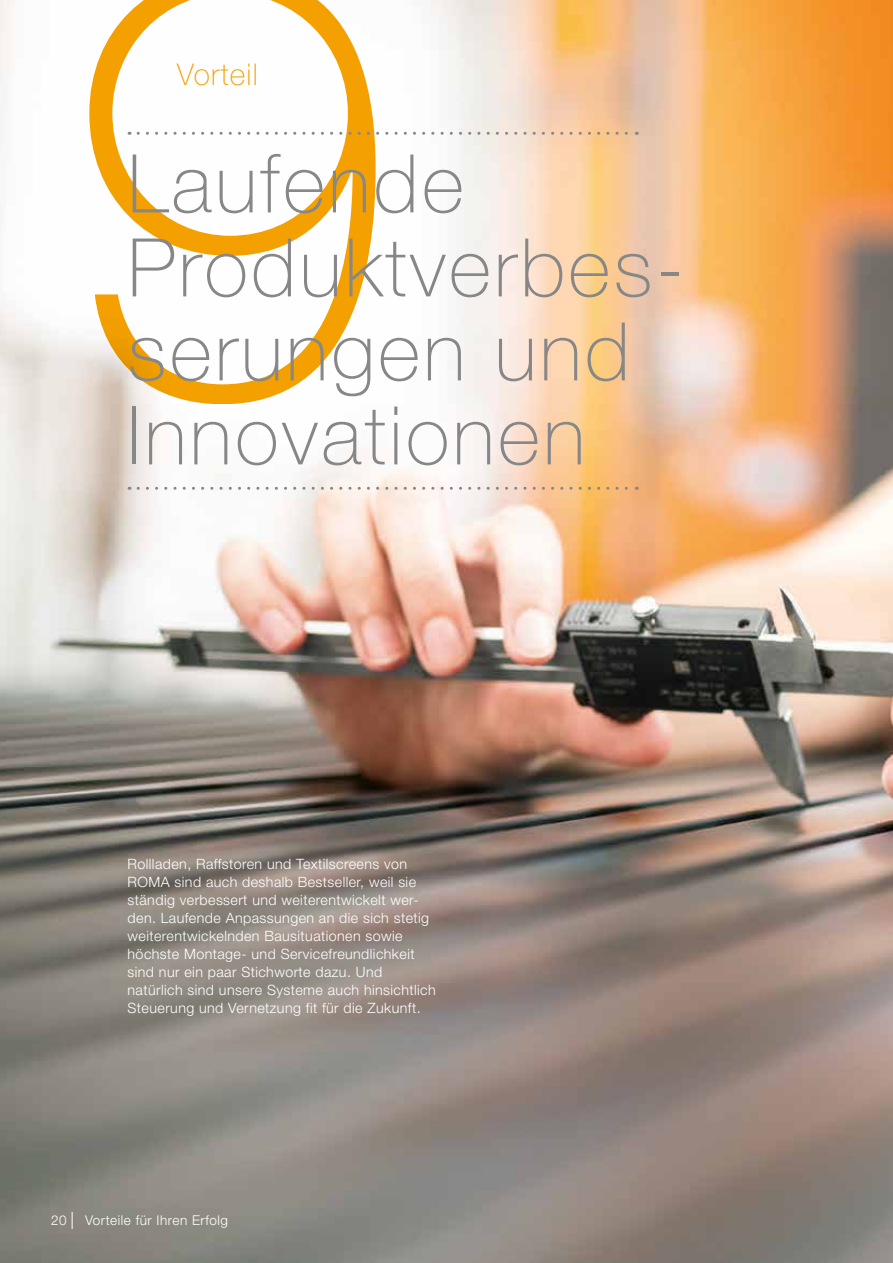
<style>
.page{position:relative;width:893px;height:1263px;background:#fff}
.page>*{position:absolute;margin:0;border:0;box-sizing:border-box;transform-origin:0 0}
.t1{font:100 603.6px "Helvetica Neue LT Std";color:#f4a100}
.t2{font:100 81px/84px "Helvetica Neue LT Std";letter-spacing:.04em;color:#878787}
.t3{font:100 30px "Helvetica Neue LT Std";letter-spacing:.04em;color:#f4a100}
.t4{font:300 14.25px/18px "Helvetica Neue LT Std";letter-spacing:.03em;color:#fff}
.t5{font:300 13.5px "Helvetica Neue LT Std";letter-spacing:.04em;color:#fff}
</style>
<div class="page">
<img style="left:0;top:0;width:893px;height:1263px">
<svg style="left:138px;top:487px;width:499px;height:3px"></svg>
<svg style="left:138px;top:132px;width:499px;height:3px"></svg>
<svg style="left:72px;top:1212px;width:1px;height:17px"></svg>
<h1 class="t1" style="left:62px;top:-163px;width:337px">9</h1>
<h3 class="t3" style="left:177px;top:57px;width:82px">Vorteil</h3>
<h2 class="t2" style="left:128px;top:141px;width:547px">Laufende<br>Produktverbes&shy;serungen und<br>Innovationen</h2>
<p class="t4" style="left:128px;top:855px;width:310px">Rollladen, Raffstoren und Textilscreens von ROMA sind auch deshalb Bestseller, weil sie ständig verbessert und weiterentwickelt wer&shy;den. Laufende Anpassungen an die sich stetig weiterentwickelnden Bausituationen sowie höchste Montage- und Servicefreundlichkeit sind nur ein paar Stichworte dazu. Und natürlich sind unsere Systeme auch hinsichtlich Steuerung und Vernetzung fit für die Zukunft.</p>
<p class="t5" style="left:51px;top:1212px;width:17px">20</p>
<p class="t5" style="left:85px;top:1212px;width:145px">Vorteile für Ihren Erfolg</p>
</div>
